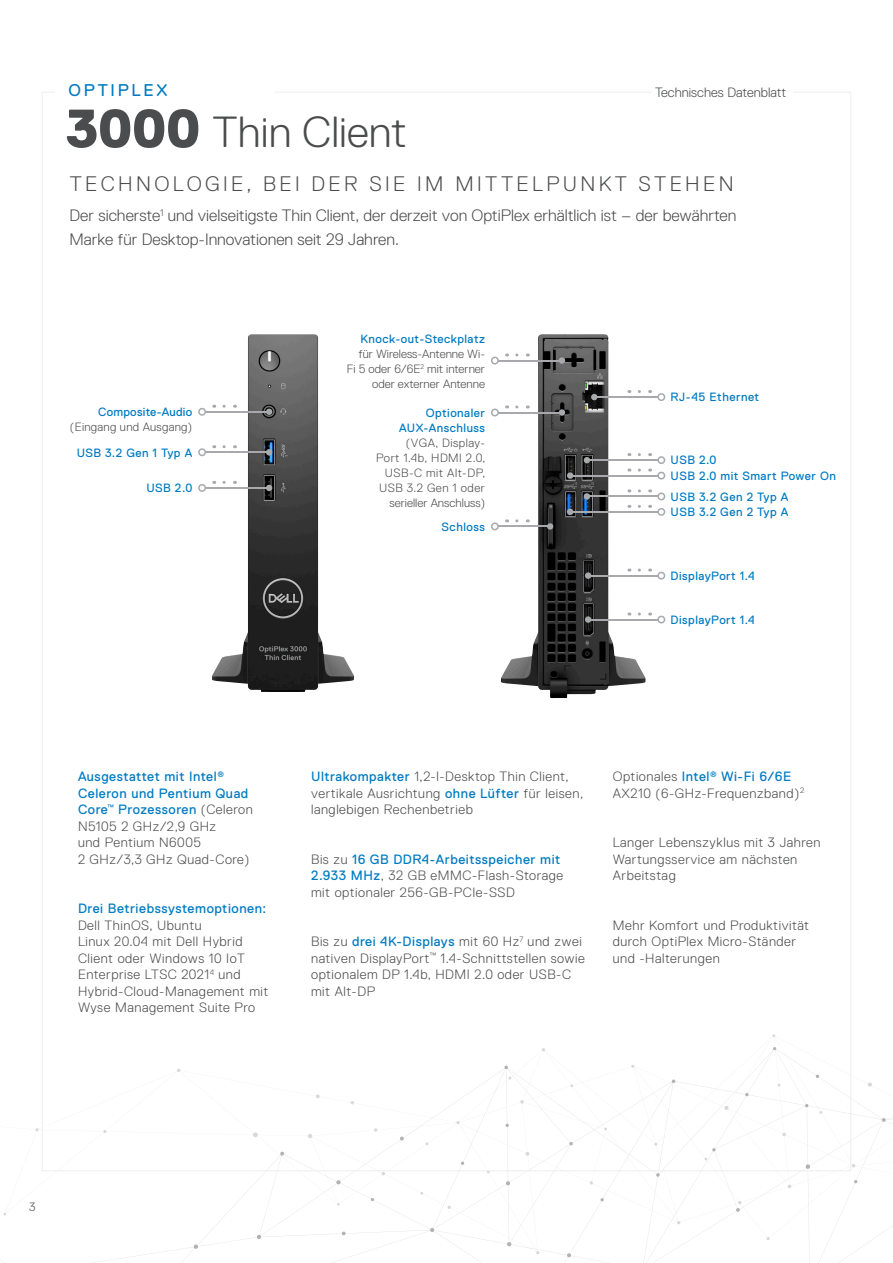
<style>
.page{position:relative;width:893px;height:1263px;background:#fff}
.page>*{position:absolute;margin:0;border:0;box-sizing:border-box;transform-origin:0 0}
.t1{font:300 43.5px "Dell Replica";color:#4b4c4d}
.t2{font:300 21px "Dell Replica";letter-spacing:.16em;color:#4b4c4d}
.t3{font:16.95px "Dell Replica";letter-spacing:.16em;color:#007bc2}
.t4{font:300 16.5px/24px "Dell Replica";color:#4b4c4d}
.t5{font:300 13.5px/16.5px "Dell Replica";letter-spacing:.04em;color:#4b4c4d}
.t6{font:13.5px "Dell Replica";letter-spacing:.04em;color:#007bc2}
.t7{font:300 13.5px "Dell Replica";color:#4b4c4d}
.t8{font:12px "Dell Replica";letter-spacing:.04em;color:#007bc2}
.t9{font:300 12px/15px "Dell Replica";letter-spacing:.04em;color:#4b4c4d;text-align:right}
.t10{font:300 12px/15px "Dell Replica";color:#4b4c4d;text-align:right}
.t11{font:300 12px/15px "Dell Replica";letter-spacing:.02em;color:#4b4c4d;text-align:right}
.s1{font-weight:800;font-size:54px;color:#fff}
.s2{font-weight:400;color:#007bc2}
</style>
<div class="page">
<svg style="left:1px;top:1034px;width:892px;height:229px"></svg>
<svg style="left:745px;top:1093px;width:4px;height:3px"></svg>
<svg style="left:816px;top:1074px;width:3px;height:4px"></svg>
<svg style="left:806px;top:1164px;width:4px;height:5px"></svg>
<svg style="left:882px;top:1118px;width:4px;height:4px"></svg>
<svg style="left:672px;top:1079px;width:3px;height:4px"></svg>
<svg style="left:504px;top:1065px;width:4px;height:4px"></svg>
<svg style="left:567px;top:1253px;width:4px;height:4px"></svg>
<svg style="left:506px;top:1181px;width:4px;height:4px"></svg>
<svg style="left:336px;top:1180px;width:5px;height:4px"></svg>
<svg style="left:194px;top:1244px;width:4px;height:5px"></svg>
<svg style="left:507px;top:1242px;width:4px;height:4px"></svg>
<svg style="left:569px;top:1142px;width:4px;height:3px"></svg>
<svg style="left:736px;top:1201px;width:5px;height:11px"></svg>
<svg style="left:257px;top:1235px;width:4px;height:4px"></svg>
<svg style="left:280px;top:1151px;width:4px;height:4px"></svg>
<svg style="left:400px;top:1136px;width:4px;height:4px"></svg>
<svg style="left:430px;top:1228px;width:4px;height:4px"></svg>
<svg style="left:342px;top:1231px;width:4px;height:4px"></svg>
<svg style="left:656px;top:1173px;width:4px;height:4px"></svg>
<svg style="left:712px;top:1148px;width:4px;height:3px"></svg>
<svg style="left:600px;top:1198px;width:4px;height:3px"></svg>
<svg style="left:461px;top:1161px;width:3px;height:4px"></svg>
<svg style="left:505px;top:1124px;width:4px;height:3px"></svg>
<img style="left:212px;top:334px;width:142px;height:358px">
<img style="left:501px;top:334px;width:145px;height:364px">
<hr style="left:593px;top:396px;width:64px;height:2px;background:#a8a9ad">
<svg style="left:591px;top:394px;width:6px;height:6px"></svg>
<div style="left:657px;top:393px;width:8px;height:8px;border:2px solid #a8a9ad;border-radius:50%"></div>
<svg style="left:639px;top:390px;width:5px;height:3px"></svg>
<hr style="left:587px;top:460px;width:70px;height:1px;background:#a8a9ad">
<svg style="left:584px;top:457px;width:6px;height:6px"></svg>
<div style="left:657px;top:456px;width:8px;height:8px;border:2px solid #a8a9ad;border-radius:50%"></div>
<svg style="left:639px;top:453px;width:5px;height:3px"></svg>
<hr style="left:587px;top:575px;width:70px;height:1px;background:#a8a9ad">
<div style="left:585px;top:572px;width:6px;height:7px;background:#a8a9ad;border-radius:50%"></div>
<div style="left:657px;top:572px;width:8px;height:7px;border:2px solid #a8a9ad;border-radius:50%"></div>
<svg style="left:639px;top:569px;width:5px;height:3px"></svg>
<hr style="left:587px;top:619px;width:70px;height:1px;background:#a8a9ad">
<div style="left:585px;top:616px;width:6px;height:7px;background:#a8a9ad;border-radius:50%"></div>
<div style="left:657px;top:616px;width:8px;height:7px;border:2px solid #a8a9ad;border-radius:50%"></div>
<svg style="left:639px;top:612px;width:5px;height:3px"></svg>
<hr style="left:587px;top:496px;width:70px;height:1px;background:#a8a9ad">
<div style="left:584px;top:493px;width:6px;height:7px;background:#a8a9ad;border-radius:50%"></div>
<div style="left:657px;top:492px;width:8px;height:8px;border:2px solid #a8a9ad;border-radius:50%"></div>
<svg style="left:639px;top:489px;width:5px;height:3px"></svg>
<hr style="left:570px;top:475px;width:87px;height:1px;background:#a8a9ad">
<div style="left:567px;top:472px;width:6px;height:7px;background:#a8a9ad;border-radius:50%"></div>
<div style="left:657px;top:472px;width:8px;height:7px;border:2px solid #a8a9ad;border-radius:50%"></div>
<svg style="left:639px;top:469px;width:5px;height:3px"></svg>
<hr style="left:570px;top:511px;width:87px;height:1px;background:#a8a9ad">
<svg style="left:567px;top:509px;width:6px;height:6px"></svg>
<div style="left:657px;top:508px;width:8px;height:8px;border:2px solid #a8a9ad;border-radius:50%"></div>
<svg style="left:639px;top:505px;width:5px;height:3px"></svg>
<hr style="left:206px;top:411px;width:64px;height:1px;background:#a8a9ad">
<svg style="left:266px;top:409px;width:6px;height:6px"></svg>
<div style="left:198px;top:408px;width:8px;height:8px;border:2px solid #a8a9ad;border-radius:50%"></div>
<svg style="left:214px;top:405px;width:10px;height:3px"></svg>
<hr style="left:499px;top:412px;width:64px;height:1px;background:#a8a9ad">
<div style="left:559px;top:409px;width:6px;height:7px;background:#a8a9ad;border-radius:50%"></div>
<div style="left:491px;top:409px;width:8px;height:7px;border:2px solid #a8a9ad;border-radius:50%"></div>
<svg style="left:507px;top:405px;width:10px;height:3px"></svg>
<hr style="left:499px;top:360px;width:64px;height:1px;background:#a8a9ad">
<div style="left:559px;top:357px;width:6px;height:7px;background:#a8a9ad;border-radius:50%"></div>
<div style="left:491px;top:357px;width:8px;height:7px;border:2px solid #a8a9ad;border-radius:50%"></div>
<svg style="left:507px;top:353px;width:10px;height:3px"></svg>
<hr style="left:499px;top:526px;width:51px;height:1px;background:#a8a9ad">
<div style="left:547px;top:523px;width:6px;height:7px;background:#a8a9ad;border-radius:50%"></div>
<div style="left:491px;top:522px;width:8px;height:8px;border:2px solid #a8a9ad;border-radius:50%"></div>
<svg style="left:507px;top:519px;width:10px;height:3px"></svg>
<hr style="left:206px;top:452px;width:64px;height:1px;background:#a8a9ad">
<svg style="left:266px;top:449px;width:6px;height:6px"></svg>
<div style="left:198px;top:448px;width:8px;height:8px;border:2px solid #a8a9ad;border-radius:50%"></div>
<svg style="left:214px;top:445px;width:10px;height:3px"></svg>
<hr style="left:206px;top:487px;width:64px;height:1px;background:#a8a9ad">
<svg style="left:266px;top:485px;width:6px;height:6px"></svg>
<div style="left:198px;top:484px;width:8px;height:8px;border:2px solid #a8a9ad;border-radius:50%"></div>
<svg style="left:214px;top:481px;width:10px;height:3px"></svg>
<p class="t3" style="left:69px;top:81px;width:100px">OPTIPLEX</p>
<p class="t7" style="left:655px;top:85px;width:133px">Technisches Datenblatt</p>
<p class="t1" style="left:66px;top:108px;width:342px"><span class="s1">3000</span> Thin Client</p>
<p class="t2" style="left:70px;top:173px;width:665px">TECHNOLOGIE, BEI DER SIE IM MITTELPUNKT STEHEN</p>
<p class="t4" style="left:70px;top:204px;width:668px">Der sicherste<sup>1</sup> und vielseitigste Thin Client, der derzeit von OptiPlex erhältlich ist – der bewährten<br>Marke für Desktop-Innovationen seit 29 Jahren.</p>
<p class="t8" style="left:361px;top:332px;width:126px">Knock-out-Steckplatz</p>
<p class="t10" style="left:347px;top:346px;width:140px">für Wireless-Antenne Wi-<br>Fi 5 oder 6/6E<sup>2</sup> mit interner oder externer Antenne</p>
<p class="t11" style="left:70px;top:404px;width:124px"><span class="s2">Composite-Audio </span>(Eingang und Ausgang)</p>
<p class="t9" style="left:376px;top:405px;width:110px"><span class="s2">Optionaler<br>AUX-Anschluss </span>(VGA, Display-<br>Port 1.4b, HDMI 2.0,<br>USB-C mit Alt-DP,<br>USB 3.2 Gen 1 oder serieller Anschluss)</p>
<p class="t8" style="left:442px;top:520px;width:45px">Schloss</p>
<p class="t8" style="left:77px;top:446px;width:117px">USB 3.2 Gen 1 Typ A</p>
<p class="t8" style="left:146px;top:481px;width:47px">USB 2.0</p>
<p class="t8" style="left:671px;top:391px;width:90px">RJ-45 Ethernet</p>
<p class="t8" style="left:671px;top:454px;width:47px">USB 2.0</p>
<p class="t8" style="left:671px;top:469px;width:167px">USB 2.0 mit Smart Power On</p>
<p class="t8" style="left:671px;top:505px;width:119px">USB 3.2 Gen 2 Typ A</p>
<p class="t8" style="left:671px;top:490px;width:119px">USB 3.2 Gen 2 Typ A</p>
<p class="t8" style="left:671px;top:569px;width:85px">DisplayPort 1.4</p>
<p class="t8" style="left:671px;top:613px;width:85px">DisplayPort 1.4</p>
<p class="t5" style="left:78px;top:768px;width:176px"><span class="s2">Ausgestattet mit Intel</span><sup>®<br></sup><span class="s2">Celeron und Pentium Quad<br>Core</span><sup>™</sup> <span class="s2">Prozessoren</span> (Celeron<br>N5105 2 GHz/2,9 GHz<br>und Pentium N6005<br>2 GHz/3,3 GHz Quad-Core)</p>
<p class="t6" style="left:78px;top:901px;width:190px">Drei Betriebssystemoptionen:</p>
<p class="t5" style="left:78px;top:917px;width:192px">Dell ThinOS, Ubuntu<br>Linux 20.04 mit Dell Hybrid<br>Client oder Windows 10 IoT<br>Enterprise LTSC 2021<sup>4</sup> und<br>Hybrid-Cloud-Management mit<br>Wyse Management Suite Pro</p>
<p class="t5" style="left:311px;top:768px;width:274px"><span class="s2">Ultrakompakter</span> 1,2-l-Desktop Thin Client, vertikale Ausrichtung <span class="s2">ohne Lüfter</span> für leisen, langlebigen Rechenbetrieb</p>
<p class="t5" style="left:311px;top:851px;width:254px">Bis zu <span class="s2">16 GB DDR4-Arbeitsspeicher mit<br>2.933 MHz</span>, 32 GB eMMC-Flash-Storage mit optionaler 256-GB-PCIe-SSD</p>
<p class="t5" style="left:311px;top:933px;width:275px">Bis zu <span class="s2">drei 4K-Displays</span> mit 60 Hz<sup>7</sup> und zwei nativen DisplayPort<sup>™</sup> 1.4-Schnittstellen sowie optionalem DP 1.4b, HDMI 2.0 oder USB-C mit Alt-DP</p>
<p class="t5" style="left:613px;top:768px;width:193px">Optionales <span class="s2">Intel</span><sup>®</sup> <span class="s2">Wi-Fi 6/6E<br></span>AX210 (6-GHz-Frequenzband)<sup>2</sup></p>
<p class="t5" style="left:613px;top:834px;width:209px">Langer Lebenszyklus mit 3 Jahren<br>Wartungsservice am nächsten<br>Arbeitstag</p>
<p class="t5" style="left:613px;top:917px;width:198px">Mehr Komfort und Produktivität durch OptiPlex Micro-Ständer</p>
<p class="t5" style="left:613px;top:950px;width:108px">und -Halterungen</p>
<p class="t10" style="left:29px;top:1200px;width:8px">3</p>
</div>
